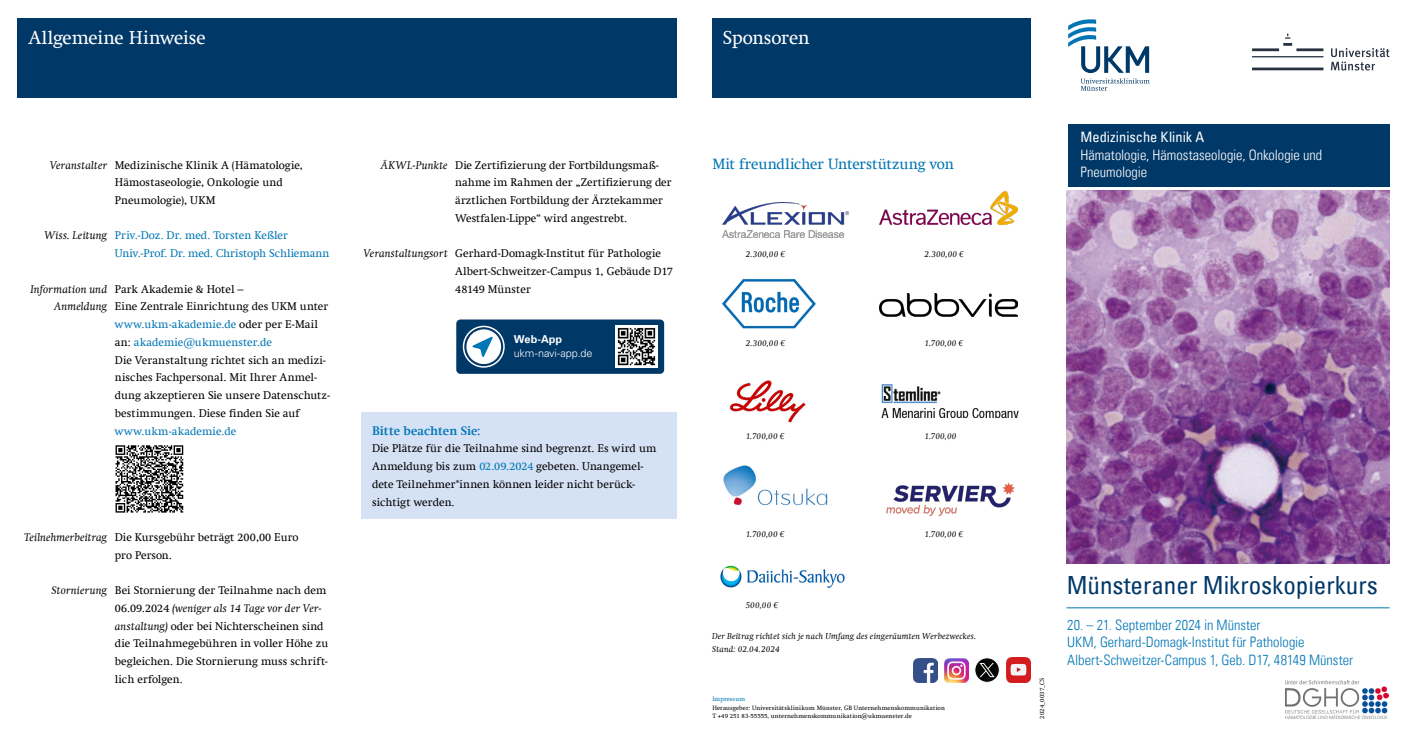
<style>
.page{position:relative;width:1407px;height:745px;background:#fff}
.page>*{position:absolute;margin:0;border:0;box-sizing:border-box;transform-origin:0 0}
.t1{font:condensed 25px "Univers Com 57";color:#003868}
.t2{font:18.75px "Swift Com";letter-spacing:-.005em;color:#fff}
.t3{font:15px "Swift Com";letter-spacing:-.005em;color:#0076b4}
.t4{font:14.38px/17.8px "Univers Com 47 Light Cond";color:#0076b4}
.t5{font:14.38px/17.8px "Univers Com 47 Light Cond";letter-spacing:-.005em;color:#fff}
.t6{font:condensed 14.38px "Univers Com 57";color:#fff}
.t7{font:700 12.5px "Swift Com";letter-spacing:-.005em;color:#0076b4}
.t8{font:11.25px/17.8px "Swift Com";letter-spacing:.005em;color:#000}
.t9{font:italic 11.25px/17.8px "Swift Com";letter-spacing:.015em;color:#000;text-align:right}
.t10{font:11.25px/17.8px "Swift Com";letter-spacing:.005em;color:#0076b4}
.t11{font:300 10.88px "Univers Com 45";letter-spacing:-.01em;color:#fff}
.t12{font:700 10.88px "Univers Com 65";letter-spacing:.005em;color:#fff}
.t13{font:italic 8.75px/13.2px "Swift Com";letter-spacing:.005em;color:#000}
.t14{font:6.25px/8.9px "Swift Com";letter-spacing:.015em;color:#000}
.t15{font:6.25px "Swift Com";letter-spacing:.015em;color:#0076b4}
.s1{color:#0076b4}
.s2{font-style:italic}
</style>
<div class="page">
<img style="left:1067px;top:190px;width:322px;height:373px">
<div style="left:1068px;top:124px;width:321px;height:62px;background:#003868"></div>
<svg style="left:1068px;top:19px;width:81px;height:72px"></svg>
<hr style="left:1066px;top:607px;width:323px;height:1px;background:#0076b4">
<img style="left:1286px;top:680px;width:102px;height:38px">
<svg style="left:1252px;top:33px;width:137px;height:37px"></svg>
<div style="left:712px;top:18px;width:319px;height:79px;background:#003868"></div>
<div style="left:18px;top:18px;width:659px;height:79px;background:#003868"></div>
<img style="left:115px;top:445px;width:69px;height:68px">
<div style="left:361px;top:412px;width:316px;height:106px;background:#d5e1f4"></div>
<img style="left:722px;top:202px;width:126px;height:35px">
<img style="left:722px;top:279px;width:94px;height:50px">
<img style="left:729px;top:380px;width:77px;height:43px">
<img style="left:723px;top:465px;width:105px;height:41px">
<img style="left:720px;top:565px;width:125px;height:23px">
<img style="left:880px;top:191px;width:137px;height:34px">
<img style="left:880px;top:293px;width:137px;height:24px">
<img style="left:881px;top:384px;width:137px;height:33px">
<img style="left:886px;top:482px;width:129px;height:34px">
<img style="left:913px;top:658px;width:24px;height:23px">
<img style="left:944px;top:658px;width:24px;height:24px">
<svg style="left:975px;top:657px;width:24px;height:24px"></svg>
<div style="left:975px;top:657px;width:24px;height:25px;border:1px solid #fff;border-radius:50%"></div>
<svg style="left:979px;top:662px;width:15px;height:14px"></svg>
<img style="left:1006px;top:657px;width:25px;height:25px">
<div style="left:456px;top:319px;width:208px;height:54px;background:#003868;border-radius:4px"></div>
<svg style="left:466px;top:329px;width:35px;height:35px"></svg>
<div style="left:463px;top:325px;width:42px;height:42px;border:1px solid #fff;border-radius:50%"></div>
<img style="left:615px;top:325px;width:43px;height:42px">
<h2 class="t2" style="left:28px;top:27px;width:179px">Allgemeine Hinweise</h2>
<h2 class="t2" style="left:723px;top:27px;width:88px">Sponsoren</h2>
<p class="t9" style="left:50px;top:156px;width:59px">Veranstalter</p>
<p class="t8" style="left:115px;top:156px;width:190px">Medizinische Klinik A (Hämatologie,<br>Hämostaseologie, Onkologie und<br>Pneumologie), UKM</p>
<p class="t10" style="left:115px;top:226px;width:216px">Priv.-Doz. Dr. med. Torsten Keßler<br>Univ.-Prof. Dr. med. Christoph Schliemann</p>
<p class="t8" style="left:115px;top:280px;width:217px">Park Akademie &amp; Hotel –<br>Eine Zentrale Einrichtung des UKM unter <span class="s1">www.ukm-akademie.de</span> oder per E-Mail an: <span class="s1">akademie@ukmuenster.de<br></span>Die Veranstaltung richtet sich an medizi&shy;nisches Fachpersonal. Mit Ihrer Anmel&shy;dung akzeptieren Sie unsere Datenschutz&shy;bestimmungen. Diese finden Sie auf</p>
<p class="t10" style="left:115px;top:421px;width:123px">www.ukm-akademie.de</p>
<p class="t9" style="left:45px;top:226px;width:64px">Wiss. Leitung</p>
<p class="t9" style="left:31px;top:280px;width:78px">Information und<br>Anmeldung</p>
<p class="t9" style="left:24px;top:528px;width:85px">Teilnehmerbeitrag</p>
<p class="t8" style="left:115px;top:528px;width:185px">Die Kursgebühr beträgt 200,00 Euro pro Person.</p>
<p class="t8" style="left:115px;top:581px;width:215px">Bei Stornierung der Teilnahme nach dem 06.09.2024 <span class="s2">(weniger als 14 Tage vor der Ver&shy;anstaltung)</span> oder bei Nichterscheinen sind die Teilnahmegebühren in voller Höhe zu begleichen. Die Stornierung muss schrift&shy;lich erfolgen.</p>
<p class="t9" style="left:51px;top:581px;width:57px">Stornierung</p>
<p class="t9" style="left:381px;top:156px;width:68px">ÄKWL-Punkte</p>
<p class="t8" style="left:455px;top:156px;width:218px">Die Zertifizierung der Fortbildungsmaß&shy;nahme im Rahmen der „Zertifizierung der ärztlichen Fortbildung der Ärztekammer Westfalen-Lippe“ wird angestrebt.</p>
<p class="t8" style="left:455px;top:244px;width:219px">Gerhard-Domagk-Institut für Pathologie<br>Albert-Schweitzer-Campus 1, Gebäude D17<br>48149 Münster</p>
<p class="t9" style="left:363px;top:244px;width:86px">Veranstaltungsort</p>
<p class="t12" style="left:514px;top:332px;width:50px">Web-App</p>
<p class="t11" style="left:514px;top:346px;width:80px">ukm-navi-app.de</p>
<p class="t7" style="left:372px;top:422px;width:110px">Bitte beachten Sie:</p>
<p class="t8" style="left:372px;top:439px;width:286px">Die Plätze für die Teilnahme sind begrenzt. Es wird um Anmeldung bis zum <span class="s1">02.09.2024</span> gebeten. Unangemel&shy;dete Teilnehmer*innen können leider nicht berück&shy;sichtigt werden.</p>
<h3 class="t3" style="left:712px;top:154px;width:243px">Mit freundlicher Unterstützung von</h3>
<p class="t13" style="left:746px;top:247px;width:41px">2.300,00 €</p>
<p class="t13" style="left:924px;top:247px;width:41px">2.300,00 €</p>
<p class="t13" style="left:746px;top:336px;width:41px">2.300,00 €</p>
<p class="t13" style="left:924px;top:336px;width:40px">1.700,00 €</p>
<p class="t13" style="left:746px;top:429px;width:40px">1.700,00 €</p>
<p class="t13" style="left:924px;top:429px;width:34px">1.700,00</p>
<p class="t13" style="left:746px;top:526px;width:40px">1.700,00 €</p>
<p class="t13" style="left:924px;top:526px;width:40px">1.700,00 €</p>
<p class="t13" style="left:746px;top:597px;width:34px">500,00 €</p>
<p class="t13" style="left:712px;top:628px;width:266px">Der Beitrag richtet sich je nach Umfang des eingeräumten Werbezweckes.<br>Stand: 02.04.2024</p>
<p class="t15" style="left:712px;top:694px;width:34px">Impressum</p>
<p class="t14" style="left:712px;top:702px;width:234px">Herausgeber: Universitätsklinikum Münster, GB Unternehmenskommunikation<br>T +49 251 83-55555, unternehmenskommunikation@ukmuenster.de</p>
<p class="t6" style="left:1080px;top:128px;width:125px">Medizinische Klinik A</p>
<p class="t5" style="left:1080px;top:146px;width:243px">Hämatologie, Hämostaseologie, Onkologie und<br>Pneumologie</p>
<p class="t14" style="left:1037px;top:718px;width:43px;rotate:-90deg">2024_0037_CS</p>
<h1 class="t1" style="left:1067px;top:569px;width:312px">Münsteraner Mikroskopierkurs</h1>
<p class="t4" style="left:1067px;top:615px;width:287px">20. – 21. September 2024 in Münster<br>UKM, Gerhard-Domagk-Institut für Pathologie<br>Albert-Schweitzer-Campus 1, Geb. D17, 48149 Münster</p>
</div>
